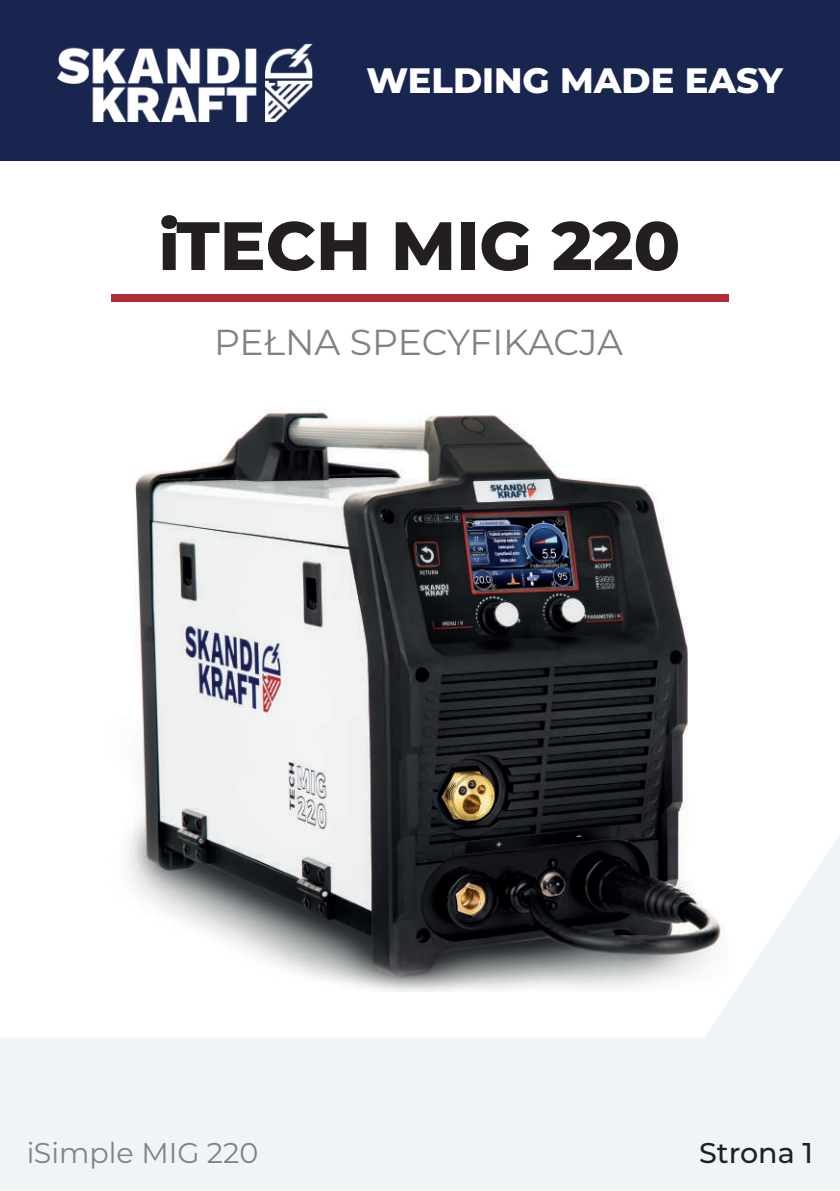
<style>
.page{position:relative;width:840px;height:1191px;background:#fff}
.page>*{position:absolute;margin:0;border:0;box-sizing:border-box;transform-origin:0 0}
.t1{font:800 68.2px "Montserrat";color:#231f20}
.t2{font:36px "Montserrat";letter-spacing:-.005em;color:#808285}
.t3{font:800 35.2px "Montserrat";color:#fff}
.t4{font:28.6px "Montserrat";color:#808285}
.t5{font:500 28.6px "Montserrat";color:#231f20}
</style>
<div class="page">
<div style="left:0;top:0;width:839px;height:161px;background:#18264f"></div>
<div style="left:111px;top:295px;width:617px;height:7px;background:#b02c39"></div>
<img style="left:58px;top:43px;width:255px;height:78px">
<svg style="left:0;top:837px;width:839px;height:353px;fill:#eff5f6"></svg>
<img style="left:111px;top:408px;width:617px;height:583px">
<p class="t3" style="left:366px;top:57px;width:418px">WELDING MADE EASY</p>
<h1 class="t1" style="left:158px;top:200px;width:523px">iTECH MIG 220</h1>
<p class="t2" style="left:214px;top:318px;width:410px">PEŁNA SPECYFIKACJA</p>
<p class="t4" style="left:27px;top:1132px;width:233px">iSimple MIG 220</p>
<p class="t5" style="left:698px;top:1132px;width:115px">Strona 1</p>
</div>
